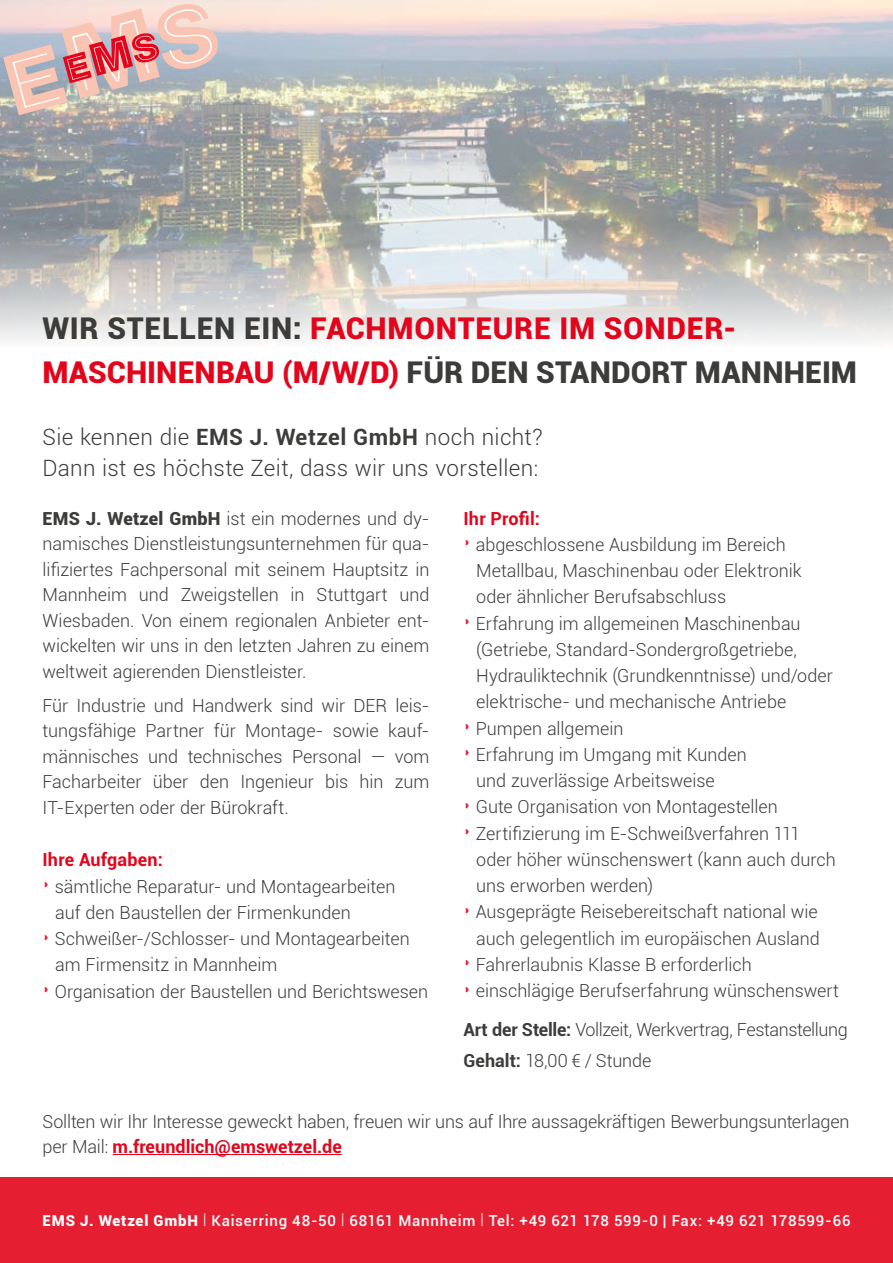
<style>
.page{position:relative;width:893px;height:1263px;background:#fff}
.page>*{position:absolute;margin:0;border:0;box-sizing:border-box;transform-origin:0 0}
.t1{font:900 30px/43.5px "Roboto";letter-spacing:.01em;color:#e3051b}
.t2{font:300 22.5px/31.5px "Roboto";letter-spacing:.015em;color:#3c3c3b}
.t3{font:300 18px/25.5px "Roboto";color:#3c3c3b;text-align:justify}
.t4{font:300 18px/30.5px "Roboto";letter-spacing:-.02em;color:#3c3c3b}
.t5{font:700 18px "Roboto";letter-spacing:.01em;color:#e3051b}
.t6{font:500 15px "Roboto";letter-spacing:.05em;color:#fff}
.s1{color:#3c3c3b}
.s2{font-weight:700}
.s3{font-weight:900}
.s4{font-size:22.5px;color:#e61e32}
.s5{font-weight:700;color:#e3051b}
.s6{font-weight:300}
</style>
<div class="page">
<img style="left:0;top:0;width:893px;height:340px">
<div style="left:0;top:1178px;width:893px;height:85px;background:#e61e32"></div>
<svg style="left:3px;top:2px;width:218px;height:113px"></svg>
<hr style="left:113px;top:1154px;width:229px;height:1px;background:#e3051b">
<h1 class="t1" style="left:43px;top:306px;width:816px"><span class="s1">WIR STELLEN EIN:</span> FACHMONTEURE IM SONDER-<br>MASCHINENBAU (M/W/D) <span class="s1">FÜR DEN STANDORT MANNHEIM</span></h1>
<p class="t2" style="left:43px;top:420px;width:502px">Sie kennen die <span class="s2">EMS J. Wetzel GmbH</span> noch nicht?<br>Dann ist es höchste Zeit, dass wir uns vorstellen:</p>
<p class="t3" style="left:43px;top:505px;width:388px"><span class="s3">EMS J. Wetzel GmbH</span> ist ein modernes und dy&shy;namisches Dienstleistungsunternehmen für qua&shy;lifiziertes Fachpersonal mit seinem Hauptsitz in Mannheim und Zweigstellen in Stuttgart und Wiesbaden. Von einem regionalen Anbieter ent&shy;wickelten wir uns in den letzten Jahren zu einem weltweit agierenden Dienstleister.</p>
<p class="t3" style="left:43px;top:692px;width:388px">Für Industrie und Handwerk sind wir DER leis&shy;tungsfähige Partner für Montage- sowie kauf&shy;männisches und technisches Personal — vom Facharbeiter über den Ingenieur bis hin zum IT-Experten oder der Bürokraft.</p>
<p class="t5" style="left:43px;top:847px;width:122px">Ihre Aufgaben:</p>
<p class="t3" style="left:43px;top:873px;width:354px"><span class="s4">›</span> sämtliche Reparatur- und Montagearbeiten</p>
<p class="t3" style="left:55px;top:899px;width:297px">auf den Baustellen der Firmenkunden</p>
<p class="t3" style="left:43px;top:925px;width:369px"><span class="s4">›</span> Schweißer-/Schlosser- und Montagearbeiten</p>
<p class="t3" style="left:55px;top:951px;width:224px">am Firmensitz in Mannheim</p>
<p class="t3" style="left:43px;top:978px;width:387px"><span class="s4">›</span> Organisation der Baustellen und Berichtswesen</p>
<p class="t5" style="left:463px;top:505px;width:78px">Ihr Profil:</p>
<p class="t3" style="left:463px;top:531px;width:324px"><span class="s4">›</span> abgeschlossene Ausbildung im Bereich</p>
<p class="t3" style="left:476px;top:557px;width:327px">Metallbau, Maschinenbau oder Elektronik</p>
<p class="t3" style="left:476px;top:583px;width:251px">oder ähnlicher Berufsabschluss</p>
<p class="t3" style="left:463px;top:610px;width:339px"><span class="s4">›</span> Erfahrung im allgemeinen Maschinenbau</p>
<p class="t3" style="left:476px;top:636px;width:322px">(Getriebe, Standard-Sondergroßgetriebe,</p>
<p class="t3" style="left:476px;top:662px;width:358px">Hydrauliktechnik (Grundkenntnisse) und/oder</p>
<p class="t3" style="left:476px;top:688px;width:312px">elektrische- und mechanische Antriebe</p>
<p class="t3" style="left:463px;top:715px;width:161px"><span class="s4">›</span> Pumpen allgemein</p>
<p class="t3" style="left:463px;top:741px;width:285px"><span class="s4">›</span> Erfahrung im Umgang mit Kunden</p>
<p class="t3" style="left:476px;top:767px;width:240px">und zuverlässige Arbeitsweise</p>
<p class="t3" style="left:463px;top:793px;width:316px"><span class="s4">›</span> Gute Organisation von Montagestellen</p>
<p class="t3" style="left:463px;top:820px;width:338px"><span class="s4">›</span> Zertifizierung im E-Schweißverfahren 111</p>
<p class="t3" style="left:476px;top:846px;width:361px">oder höher wünschenswert (kann auch durch</p>
<p class="t3" style="left:476px;top:872px;width:179px">uns erworben werden)</p>
<p class="t3" style="left:463px;top:898px;width:356px"><span class="s4">›</span> Ausgeprägte Reisebereitschaft national wie</p>
<p class="t3" style="left:476px;top:925px;width:345px">auch gelegentlich im europäischen Ausland</p>
<p class="t3" style="left:463px;top:951px;width:290px"><span class="s4">›</span> Fahrerlaubnis Klasse B erforderlich</p>
<p class="t3" style="left:463px;top:977px;width:377px"><span class="s4">›</span> einschlägige Berufserfahrung wünschenswert</p>
<p class="t4" style="left:463px;top:1014px;width:386px"><span class="s2">Art der Stelle:</span> Vollzeit, Werkvertrag, Festanstellung<br><span class="s2">Gehalt:</span> 18,00 € / Stunde</p>
<p class="t3" style="left:43px;top:1108px;width:808px">Sollten wir Ihr Interesse geweckt haben, freuen wir uns auf Ihre aussagekräftigen Bewerbungsunterlagen per Mail: <span class="s5">m.freundlich@emswetzel.de</span></p>
<p class="t6" style="left:43px;top:1210px;width:809px"><span class="s3">EMS J. Wetzel GmbH</span> <span class="s6">|</span> Kaiserring 48-50 <span class="s6">|</span> 68161 Mannheim <span class="s6">|</span> Tel: +49 621 178 599-0 | Fax: +49 621 178599-66</p>
</div>
